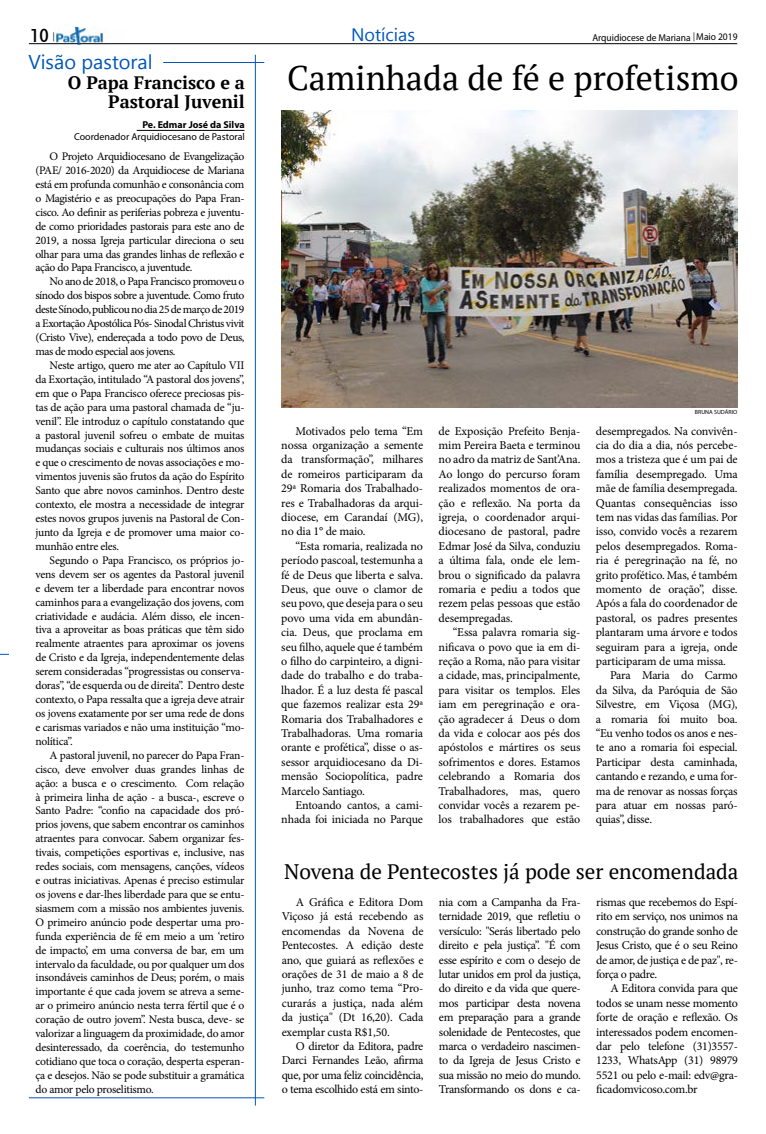
<style>
.page{position:relative;width:766px;height:1134px;background:#fff}
.page>*{position:absolute;margin:0;border:0;box-sizing:border-box;transform-origin:0 0}
.t1{font:34px "PT Serif";color:#000}
.t2{font:21px "PT Serif";color:#000}
.t3{font:20px "Gadugi";color:#0056ba}
.t4{font:700 18px/19px "PT Serif";color:#000;text-align:right}
.t5{font:18px "Gadugi";color:#0056ba}
.t6{font:17px "Geometric 212 BT";color:#000}
.t7{font:12px/14.4px "Minion Pro";letter-spacing:-.015em;color:#000;text-align:justify}
.t8{font:11.6px/13.9px "Minion Pro";letter-spacing:-.03em;color:#000;text-align:justify}
.t9{font:10px "Myriad Pro";color:#000}
.t10{font:10px "Myriad Pro";color:#000;scale:.95 1}
.t11{font:700 10px "Myriad Pro";color:#000}
.t12{font:6px "Myriad Pro";color:#000}
.s1{color:#fff}
.s2{font-family:"PT Serif";font-size:11px}
</style>
<div class="page">
<hr style="left:29px;top:43px;width:708px;height:1px;background:#000">
<img style="left:54px;top:26px;width:73px;height:19px">
<hr style="left:255px;top:55px;width:1px;height:1050px;background:#0056ba">
<hr style="left:29px;top:1097px;width:235px;height:1px;background:#0056ba">
<hr style="left:137px;top:130px;width:107px;height:1px;background:#000">
<img style="left:281px;top:110px;width:456px;height:298px">
<hr style="left:163px;top:62px;width:101px;height:1px;background:#0056ba">
<h3 class="t6" style="left:30px;top:24px;width:26px">10<span class="s1">2</span> <span class="s2">|</span></h3>
<h3 class="t5" style="left:351px;top:23px;width:65px">Notícias</h3>
<p class="t10" style="left:592px;top:31px;width:154px">Arquidiocese de Mariana <span class="s2">|</span> Maio 2019</p>
<h3 class="t3" style="left:28px;top:50px;width:126px">Visão pastoral</h3>
<h1 class="t1" style="left:287px;top:56px;width:453px">Caminhada de fé e profetismo</h1>
<h3 class="t4" style="left:68px;top:73px;width:178px">O Papa Francisco e a<br>Pastoral Juvenil</h3>
<p class="t11" style="left:142px;top:118px;width:104px">Pe. Edmar José da Silva</p>
<p class="t9" style="left:74px;top:130px;width:172px">Coordenador Arquidiocesano de Pastoral</p>
<p class="t8" style="left:35px;top:149px;width:210px;text-indent:14px">O Projeto Arquidiocesano de Evangelização (PAE/ 2016-2020) da Arquidiocese de Mariana está em profunda comunhão e consonância com o Magistério e as preocupações do Papa Fran&shy;cisco. Ao definir as periferias pobreza e juventu&shy;de como prioridades pastorais para este ano de 2019, a nossa Igreja particular direciona o seu olhar para uma das grandes linhas de reflexão e ação do Papa Francisco, a juventude.</p>
<p class="t8" style="left:35px;top:275px;width:210px;text-indent:14px">No ano de 2018, o Papa Francisco promoveu o sínodo dos bispos sobre a juventude. Como fruto deste Sínodo, publicou no dia 25 de março de 2019 a Exortação Apostólica Pós- Sinodal Christus vivit (Cristo Vive), endereçada a todo povo de Deus, mas de modo especial aos jovens.</p>
<p class="t8" style="left:35px;top:358px;width:210px;text-indent:14px">Neste artigo, quero me ater ao Capítulo VII da Exortação, intitulado “A pastoral dos jovens”, em que o Papa Francisco oferece preciosas pis&shy;tas de ação para uma pastoral chamada de “ju&shy;venil”. Ele introduz o capítulo constatando que a pastoral juvenil sofreu o embate de muitas mudanças sociais e culturais nos últimos anos e que o crescimento de novas associações e mo&shy;vimentos juvenis são frutos da ação do Espírito Santo que abre novos caminhos. Dentro deste contexto, ele mostra a necessidade de integrar estes novos grupos juvenis na Pastoral de Con&shy;junto da Igreja e de promover uma maior co&shy;munhão entre eles.</p>
<p class="t8" style="left:35px;top:553px;width:210px;text-indent:14px">Segundo o Papa Francisco, os próprios jo&shy;vens devem ser os agentes da Pastoral juvenil e devem ter a liberdade para encontrar novos caminhos para a evangelização dos jovens, com criatividade e audácia. Além disso, ele incen&shy;tiva a aproveitar as boas práticas que têm sido realmente atraentes para aproximar os jovens de Cristo e da Igreja, independentemente delas serem consideradas “progressistas ou conserva&shy;doras”, “de esquerda ou de direita”. Dentro deste contexto, o Papa ressalta que a igreja deve atrair os jovens exatamente por ser uma rede de dons e carismas variados e não uma instituição “mo&shy;nolítica”.</p>
<p class="t8" style="left:35px;top:748px;width:210px;text-indent:14px">A pastoral juvenil, no parecer do Papa Fran&shy;cisco, deve envolver duas grandes linhas de ação: a busca e o crescimento. Com relação à primeira linha de ação - a busca-, escreve o Santo Padre: “confio na capacidade dos pró&shy;prios jovens, que sabem encontrar os caminhos atraentes para convocar. Sabem organizar fes&shy;tivais, competições esportivas e, inclusive, nas redes sociais, com mensagens, canções, vídeos e outras iniciativas. Apenas é preciso estimular os jovens e dar-lhes liberdade para que se entu&shy;siasmem com a missão nos ambientes juvenis.<br>O primeiro anúncio pode despertar uma pro&shy;funda experiência de fé em meio a um ‘retiro de impacto’, em uma conversa de bar, em um intervalo da faculdade, ou por qualquer um dos insondáveis caminhos de Deus; porém, o mais importante é que cada jovem se atreva a seme&shy;ar o primeiro anúncio nesta terra fértil que é o coração de outro jovem”. Nesta busca, deve- se valorizar a linguagem da proximidade, do amor desinteressado, da coerência, do testemunho cotidiano que toca o coração, desperta esperan&shy;ça e desejos. Não se pode substituir a gramática do amor pelo proselitismo.</p>
<p class="t7" style="left:281px;top:424px;width:143px;text-indent:14px">Motivados pelo tema “Em nossa organização a semente da transformação”, milhares de romeiros participaram da 29ª Romaria dos Trabalhado&shy;res e Trabalhadoras da arqui&shy;diocese, em Carandaí (MG), no dia 1° de maio.</p>
<p class="t7" style="left:281px;top:539px;width:143px;text-indent:14px">“Esta romaria, realizada no período pascoal, testemunha a fé de Deus que liberta e salva.<br>Deus, que ouve o clamor de seu povo, que deseja para o seu povo uma vida em abundân&shy;cia. Deus, que proclama em seu filho, aquele que é também o filho do carpinteiro, a digni&shy;dade do trabalho e do traba&shy;lhador. É a luz desta fé pascal que fazemos realizar esta 29ª Romaria dos Trabalhadores e Trabalhadoras. Uma romaria orante e profética”, disse o as&shy;sessor arquidiocesano da Di&shy;mensão Sociopolítica, padre Marcelo Santiago.</p>
<p class="t7" style="left:281px;top:798px;width:143px;text-align:right">Entoando cantos, a cami&shy;nhada foi iniciada no Parque</p>
<p class="t7" style="left:438px;top:424px;width:143px">de Exposição Prefeito Benja&shy;mim Pereira Baeta e terminou no adro da matriz de Sant’Ana.<br>Ao longo do percurso foram realizados momentos de ora&shy;ção e reflexão. Na porta da igreja, o coordenador arqui&shy;diocesano de pastoral, padre Edmar José da Silva, conduziu a última fala, onde ele lem&shy;brou o significado da palavra romaria e pediu a todos que rezem pelas pessoas que estão desempregadas.</p>
<p class="t7" style="left:438px;top:625px;width:143px;text-indent:14px">“Essa palavra romaria sig&shy;nificava o povo que ia em di&shy;reção a Roma, não para visitar a cidade, mas, principalmente, para visitar os templos. Eles iam em peregrinação e ora&shy;ção agradecer á Deus o dom da vida e colocar aos pés dos apóstolos e mártires os seus sofrimentos e dores. Estamos celebrando a Romaria dos Trabalhadores, mas, quero convidar vocês a rezarem pe&shy;los trabalhadores que estão</p>
<p class="t12" style="left:694px;top:408px;width:44px">BRUNA SUDÁRIO</p>
<p class="t7" style="left:595px;top:424px;width:143px">desempregados. Na convivên-</p>
<p class="t7" style="left:595px;top:438px;width:143px">cia do dia a dia, nós percebe-</p>
<p class="t7" style="left:595px;top:452px;width:143px">mos a tristeza que é um pai de</p>
<p class="t7" style="left:595px;top:467px;width:143px">família desempregado. Uma</p>
<p class="t7" style="left:595px;top:481px;width:143px">mãe de família desempregada.</p>
<p class="t7" style="left:595px;top:496px;width:143px">Quantas consequências isso</p>
<p class="t7" style="left:595px;top:510px;width:143px">tem nas vidas das famílias. Por</p>
<p class="t7" style="left:595px;top:524px;width:143px">isso, convido vocês a rezarem</p>
<p class="t7" style="left:595px;top:539px;width:143px">pelos desempregados. Roma-</p>
<p class="t7" style="left:595px;top:553px;width:143px">ria é peregrinação na fé, no</p>
<p class="t7" style="left:595px;top:568px;width:143px">grito profético. Mas, é também</p>
<p class="t7" style="left:595px;top:582px;width:143px">momento de oração”, disse.</p>
<p class="t7" style="left:595px;top:596px;width:143px">Após a fala do coordenador de</p>
<p class="t7" style="left:595px;top:611px;width:143px">pastoral, os padres presentes</p>
<p class="t7" style="left:595px;top:625px;width:143px">plantaram uma árvore e todos</p>
<p class="t7" style="left:595px;top:640px;width:143px">seguiram para a igreja, onde</p>
<p class="t7" style="left:595px;top:654px;width:131px">participaram de uma missa.</p>
<p class="t7" style="left:610px;top:668px;width:129px">Para Maria do Carmo</p>
<p class="t7" style="left:595px;top:683px;width:143px">da Silva, da Paróquia de São</p>
<p class="t7" style="left:595px;top:697px;width:143px">Silvestre, em Viçosa (MG),</p>
<p class="t7" style="left:595px;top:712px;width:143px">a romaria foi muito boa.</p>
<p class="t7" style="left:595px;top:726px;width:143px">“Eu venho todos os anos e nes-</p>
<p class="t7" style="left:595px;top:740px;width:143px">te ano a romaria foi especial.</p>
<p class="t7" style="left:595px;top:755px;width:143px">Participar desta caminhada,</p>
<p class="t7" style="left:595px;top:769px;width:143px">cantando e rezando, e uma for-</p>
<p class="t7" style="left:595px;top:784px;width:143px">ma de renovar as nossas forças</p>
<p class="t7" style="left:595px;top:798px;width:143px">para atuar em nossas paró-</p>
<p class="t7" style="left:595px;top:812px;width:58px">quias”, disse.</p>
<h2 class="t2" style="left:284px;top:858px;width:456px">Novena de Pentecostes já pode ser encomendada</h2>
<p class="t7" style="left:281px;top:895px;width:143px;text-indent:14px">A Gráfica e Editora Dom Viçoso já está recebendo as encomendas da Novena de Pentecostes. A edição deste ano, que guiará as reflexões e orações de 31 de maio a 8 de junho, traz como tema “Pro&shy;curarás a justiça, nada além da justiça" (Dt 16,20). Cada exemplar custa R$1,50.</p>
<p class="t7" style="left:281px;top:1039px;width:143px;text-indent:14px">O diretor da Editora, padre Darci Fernandes Leão, afirma que, por uma feliz coincidência, o tema escolhido está em sinto-</p>
<p class="t7" style="left:439px;top:895px;width:143px">nia com a Campanha da Fra&shy;ternidade 2019, que refletiu o versículo: "Serás libertado pelo direito e pela justiça”. "É com esse espírito e com o desejo de lutar unidos em prol da justiça, do direito e da vida que quere&shy;mos participar desta novena em preparação para a grande solenidade de Pentecostes, que marca o verdadeiro nascimen&shy;to da Igreja de Jesus Cristo e sua missão no meio do mundo.<br>Transformando os dons e ca-</p>
<p class="t7" style="left:596px;top:895px;width:143px">rismas que recebemos do Espí&shy;rito em serviço, nos unimos na construção do grande sonho de Jesus Cristo, que é o seu Reino de amor, de justiça e de paz", re&shy;força o padre.</p>
<p class="t7" style="left:596px;top:981px;width:143px;text-indent:14px">A Editora convida para que todos se unam nesse momento forte de oração e reflexão. Os interessados podem encomen&shy;dar pelo telefone (31)3557- 1233, WhatsApp (31) 98979<br>5521 ou pelo e-mail: edv@gra&shy;ficadomvicoso.com.br</p>
</div>
